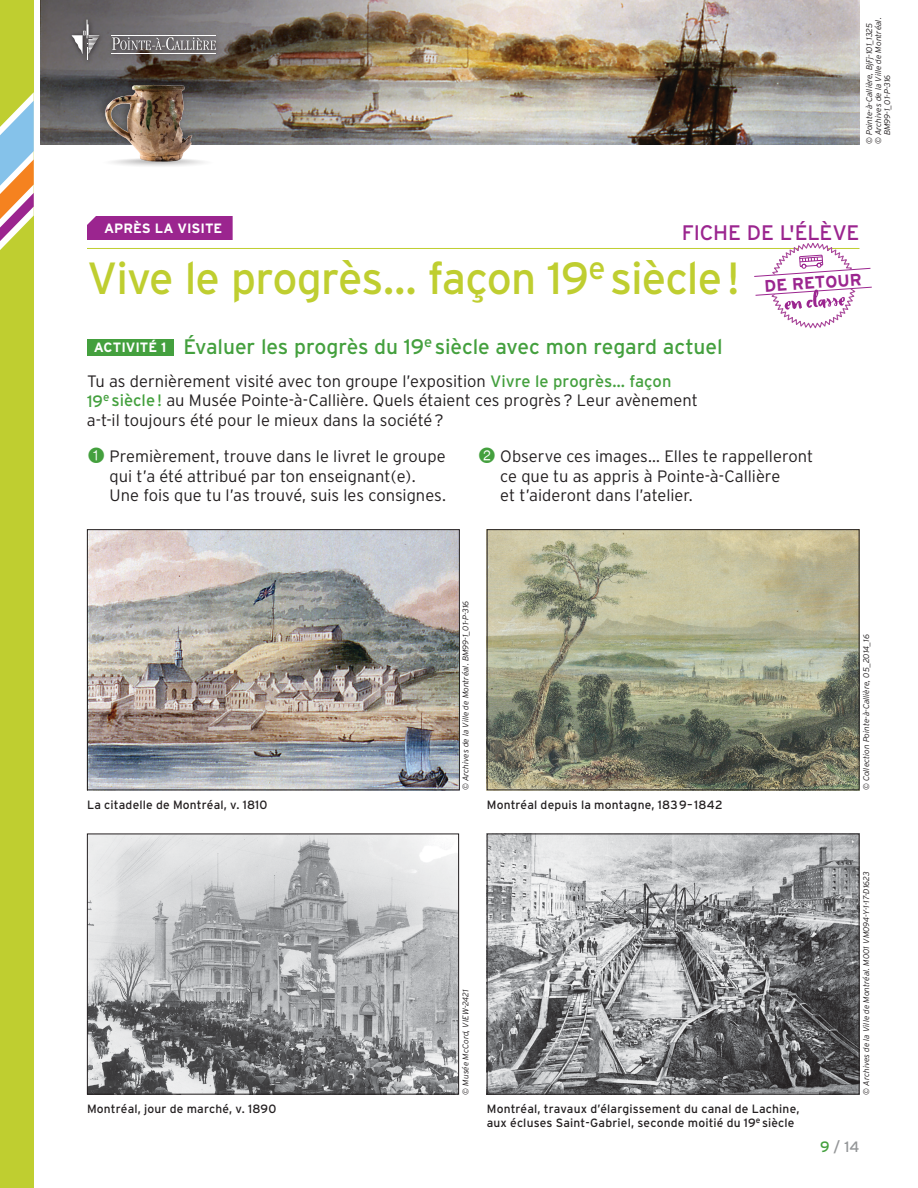
<style>
.page{position:relative;width:918px;height:1188px;background:#fff}
.page>*{position:absolute;margin:0;border:0;box-sizing:border-box;transform-origin:0 0}
.t1{font:45px "Interstate";letter-spacing:-.025em;color:#bfce30}
.t2{font:21px "Interstate";letter-spacing:-.005em;color:#44a03e}
.t3{font:21px "Interstate";letter-spacing:-.01em;color:#9b258f}
.t4{font:700 16.8px "Interstate";color:#9b258f}
.t5{font:300 16.5px/19.5px "Interstate";color:#231f20}
.t6{font:15px "Interstate";color:#949698}
.t7{font:700 13.5px "Interstate";color:#fff}
.t8{font:12px/13.5px "Interstate";letter-spacing:.015em;color:#231f20}
.t9{font:italic 300 8.25px "Interstate";color:#231f20}
.s1{font-weight:700;font-size:13.5px;color:#fff}
.s2{font-weight:400;color:#44a03e}
.s3{font-family:"Circle Frame Neg";font-weight:400;font-size:21px;color:#44a03e}
.s4{color:#44a03e}
</style>
<div class="page">
<img style="left:40px;top:0;width:820px;height:144px">
<div style="left:0;top:0;width:34px;height:1188px;background:#bfce30"></div>
<svg style="left:0;top:92px;width:34px;height:158px"></svg>
<svg style="left:68px;top:16px;width:154px;height:50px;background:#6c6767"></svg>
<svg style="left:112px;top:37px;width:104px;height:13px"></svg>
<hr style="left:112px;top:35px;width:104px;height:1px;background:#fff">
<hr style="left:112px;top:53px;width:104px;height:1px;background:#fff">
<svg style="left:72px;top:20px;width:27px;height:40px"></svg>
<img style="left:85px;top:70px;width:138px;height:96px">
<div style="left:87px;top:339px;width:86px;height:16px;background:#44a03e"></div>
<hr style="left:87px;top:248px;width:773px;height:1px;background:#bfce30">
<div style="left:87px;top:216px;width:146px;height:24px;background:#9b258f"></div>
<svg style="left:754px;top:242px;width:118px;height:87px"></svg>
<img style="left:89px;top:531px;width:369px;height:257px">
<div style="left:87px;top:529px;width:373px;height:261px;border:1px solid #231f20"></div>
<img style="left:489px;top:531px;width:369px;height:257px">
<div style="left:487px;top:529px;width:373px;height:261px;border:1px solid #231f20"></div>
<img style="left:89px;top:836px;width:368px;height:257px">
<div style="left:87px;top:834px;width:372px;height:261px;border:1px solid #231f20"></div>
<img style="left:489px;top:836px;width:369px;height:257px">
<div style="left:487px;top:834px;width:373px;height:261px;border:1px solid #231f20"></div>
<p class="t9" style="left:865px;top:144px;width:122px;rotate:-90deg">© Pointe-à-Callière, BjFj-101_1325</p>
<p class="t9" style="left:874px;top:144px;width:128px;rotate:-90deg">© Archives de la Ville de Montréal.</p>
<p class="t9" style="left:883px;top:135px;width:62px;rotate:-90deg">BM99-1_01-P-316</p>
<p class="t3" style="left:682px;top:221px;width:179px">FICHE DE L'ÉLÈVE</p>
<p class="t7" style="left:104px;top:221px;width:120px">APRÈS LA VISITE</p>
<h1 class="t1" style="left:87px;top:253px;width:654px">Vive le progrès… façon 19<sup>e</sup> siècle!</h1>
<p class="t4" style="left:764px;top:277px;width:99px;rotate:-4deg">DE RETOUR</p>
<p class="t2" style="left:94px;top:335px;width:630px"><span class="s1">ACTIVITÉ 1</span> Évaluer les progrès du 19<sup>e</sup> siècle avec mon regard actuel</p>
<p class="t5" style="left:87px;top:371px;width:612px">Tu as dernièrement visité avec ton groupe l’exposition <span class="s2">Vivre le progrès… façon<br>19</span><sup>e</sup> <span class="s2">siècle!</span> au Musée Pointe-à-Callière. Quels étaient ces progrès? Leur avènement a-t-il toujours été pour le mieux dans la société?</p>
<p class="t5" style="left:110px;top:446px;width:338px;text-indent:-22px"><span class="s3">1</span> Premièrement, trouve dans le livret le groupe qui t’a été attribué par ton enseignant(e).<br>Une fois que tu l’as trouvé, suis les consignes.</p>
<p class="t5" style="left:500px;top:446px;width:314px;text-indent:-22px"><span class="s3">2</span> Observe ces images… Elles te rappelleront ce que tu as appris à Pointe-à-Callière<br>et t’aideront dans l’atelier.</p>
<p class="t8" style="left:87px;top:798px;width:182px">La citadelle de Montréal, v. 1810</p>
<p class="t8" style="left:87px;top:1102px;width:191px">Montréal, jour de marché, v. 1890</p>
<p class="t9" style="left:461px;top:790px;width:191px;rotate:-90deg">© Archives de la Ville de Montréal. BM99-1_01-P-316</p>
<p class="t8" style="left:487px;top:798px;width:237px">Montréal depuis la montagne, 1839–1842</p>
<p class="t9" style="left:862px;top:790px;width:158px;rotate:-90deg">© Collection Pointe-à-Callière, 05_2014_16</p>
<p class="t9" style="left:461px;top:1095px;width:106px;rotate:-90deg">© Musée McCord, VIEW-2421</p>
<p class="t8" style="left:487px;top:1102px;width:314px">Montréal, travaux d’élargissement du canal de Lachine, aux écluses Saint-Gabriel, seconde moitié du 19<sup>e</sup> siècle</p>
<p class="t9" style="left:862px;top:1095px;width:224px;rotate:-90deg">© Archives de la Ville de Montréal. M001 VM094-Y-1-17-D1623</p>
<p class="t6" style="left:820px;top:1138px;width:41px"><span class="s4">9</span> / 14</p>
</div>
